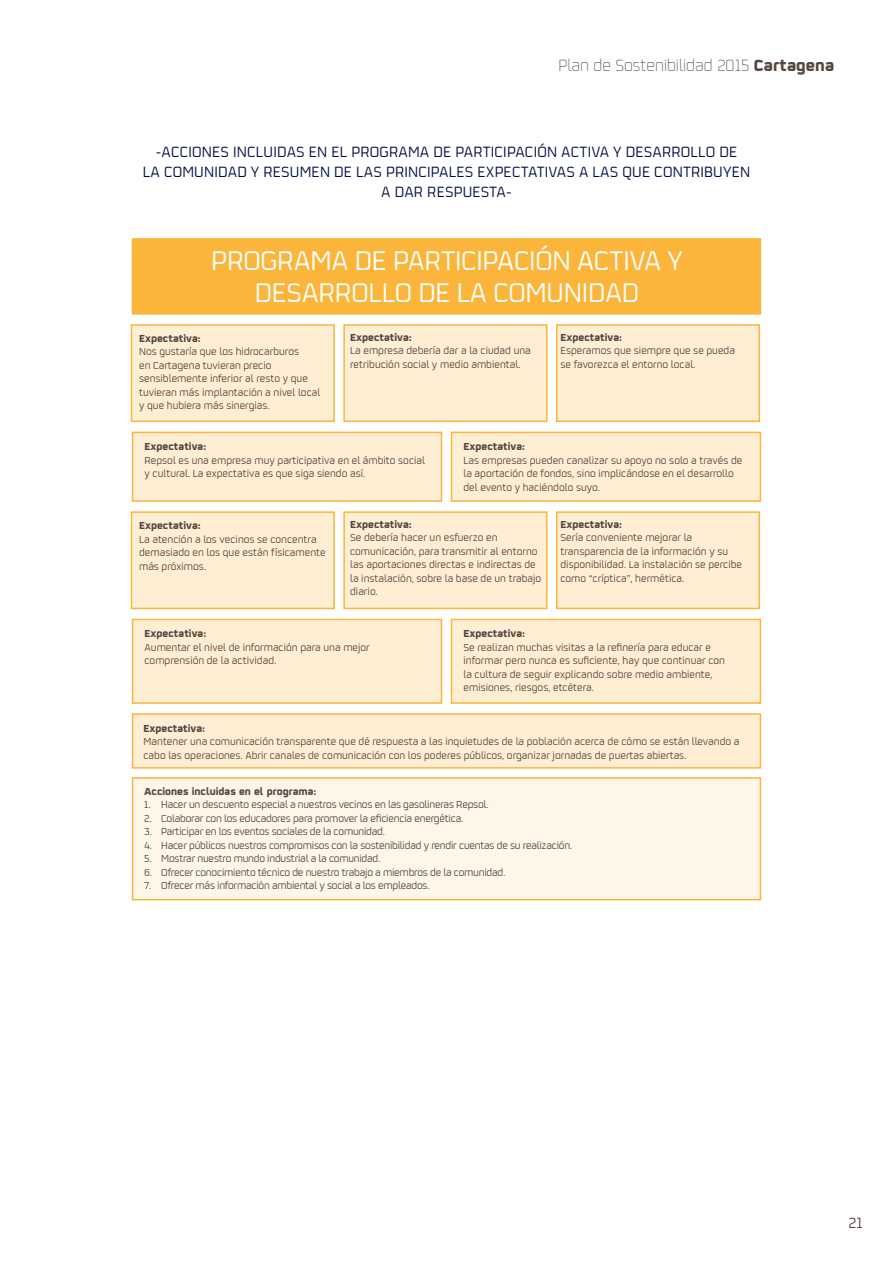
<style>
.page{position:relative;width:893px;height:1263px;background:#fff}
.page>*{position:absolute;margin:0;border:0;box-sizing:border-box;transform-origin:0 0}
.t1{font:30px/31.5px "Repsol";letter-spacing:-.01em;color:#fff;text-align:center}
.t2{font:300 18px "Repsol";color:#544640}
.t3{font:16.5px/19.8px "Repsol";letter-spacing:.01em;color:#000d46;text-align:center}
.t4{font:16.5px "Repsol";color:#544640}
.t5{font:11.25px/13.5px "Repsol";color:#544640}
.t6{font:11.25px "Repsol";letter-spacing:-.02em;color:#544640}
.t7{font:700 11.25px "Repsol";color:#544640}
.s1{font-weight:700}
</style>
<div class="page">
<div style="left:132px;top:432px;width:310px;height:70px;background:#feeed4;border:2px solid #fcb53b"></div>
<div style="left:132px;top:619px;width:310px;height:85px;background:#feeed4;border:2px solid #fcb53b"></div>
<div style="left:451px;top:432px;width:310px;height:70px;background:#feeed4;border:2px solid #fcb53b"></div>
<div style="left:451px;top:619px;width:310px;height:85px;background:#feeed4;border:2px solid #fcb53b"></div>
<div style="left:132px;top:713px;width:629px;height:56px;background:#feeed4;border:2px solid #fcb53b"></div>
<div style="left:132px;top:777px;width:629px;height:123px;background:#fef6e9;border:2px solid #fcb53b"></div>
<div style="left:132px;top:238px;width:629px;height:77px;background:#fcb53b;border:2px solid #fcb53b"></div>
<div style="left:131px;top:324px;width:204px;height:98px;background:#feeed4;border:2px solid #fcb53b"></div>
<div style="left:131px;top:511px;width:204px;height:98px;background:#feeed4;border:2px solid #fcb53b"></div>
<div style="left:343px;top:324px;width:204px;height:98px;background:#feeed4;border:2px solid #fcb53b"></div>
<div style="left:343px;top:511px;width:204px;height:98px;background:#feeed4;border:2px solid #fcb53b"></div>
<div style="left:556px;top:324px;width:204px;height:98px;background:#feeed4;border:2px solid #fcb53b"></div>
<div style="left:556px;top:511px;width:204px;height:98px;background:#feeed4;border:2px solid #fcb53b"></div>
<h2 class="t2" style="left:558px;top:53px;width:277px">Plan de Sostenibilidad 2015 <span class="s1">Cartagena</span></h2>
<h3 class="t3" style="left:143px;top:141px;width:609px">-ACCIONES INCLUIDAS EN EL PROGRAMA DE PARTICIPACIÓN ACTIVA Y DESARROLLO DE<br>LA COMUNIDAD Y RESUMEN DE LAS PRINCIPALES EXPECTATIVAS A LAS QUE CONTRIBUYEN<br>A DAR RESPUESTA-</h3>
<h1 class="t1" style="left:211px;top:243px;width:473px">PROGRAMA DE PARTICIPACIÓN ACTIVA Y<br>DESARROLLO DE LA COMUNIDAD</h1>
<p class="t7" style="left:139px;top:329px;width:63px">Expectativa:</p>
<p class="t5" style="left:139px;top:344px;width:183px">Nos gustaría que los hidrocarburos<br>en Cartagena tuvieran precio sensiblemente inferior al resto y que tuvieran más implantación a nivel local y que hubiera más sinergias.</p>
<p class="t7" style="left:350px;top:328px;width:63px">Expectativa:</p>
<p class="t5" style="left:350px;top:343px;width:182px">La empresa debería dar a la ciudad una retribución social y medio ambiental.</p>
<p class="t7" style="left:560px;top:328px;width:63px">Expectativa:</p>
<p class="t5" style="left:560px;top:343px;width:176px">Esperamos que siempre que se pueda se favorezca el entorno local.</p>
<p class="t7" style="left:145px;top:437px;width:63px">Expectativa:</p>
<p class="t5" style="left:145px;top:453px;width:282px">Repsol es una empresa muy participativa en el ámbito social y cultural. La expectativa es que siga siendo así.</p>
<p class="t7" style="left:463px;top:437px;width:63px">Expectativa:</p>
<p class="t5" style="left:463px;top:453px;width:280px">Las empresas pueden canalizar su apoyo no solo a través de la aportación de fondos, sino implicándose en el desarrollo del evento y haciéndolo suyo.</p>
<p class="t7" style="left:139px;top:516px;width:63px">Expectativa:</p>
<p class="t5" style="left:139px;top:531px;width:188px">La atención a los vecinos se concentra demasiado en los que están físicamente más próximos.</p>
<p class="t7" style="left:350px;top:515px;width:63px">Expectativa:</p>
<p class="t5" style="left:350px;top:530px;width:193px">Se debería hacer un esfuerzo en comunicación, para transmitir al entorno las aportaciones directas e indirectas de la instalación, sobre la base de un trabajo diario.</p>
<p class="t7" style="left:560px;top:515px;width:63px">Expectativa:</p>
<p class="t5" style="left:560px;top:530px;width:183px">Sería conveniente mejorar la transparencia de la información y su disponibilidad. La instalación se percibe como “críptica”, hermética.</p>
<p class="t7" style="left:145px;top:624px;width:63px">Expectativa:</p>
<p class="t5" style="left:145px;top:640px;width:227px">Aumentar el nivel de información para una mejor comprensión de la actividad.</p>
<p class="t7" style="left:463px;top:624px;width:63px">Expectativa:</p>
<p class="t5" style="left:463px;top:640px;width:263px">Se realizan muchas visitas a la refinería para educar e informar pero nunca es suficiente, hay que continuar con la cultura de seguir explicando sobre medio ambiente, emisiones, riesgos, etcétera.</p>
<p class="t7" style="left:143px;top:719px;width:63px">Expectativa:</p>
<p class="t5" style="left:143px;top:734px;width:597px">Mantener una comunicación transparente que dé respuesta a las inquietudes de la población acerca de cómo se están llevando a cabo las operaciones. Abrir canales de comunicación con los poderes públicos, organizar jornadas de puertas abiertas.</p>
<p class="t7" style="left:144px;top:782px;width:174px">Acciones incluidas en el programa:</p>
<p class="t6" style="left:144px;top:797px;width:346px">1. Hacer un descuento especial a nuestros vecinos en las gasolineras Repsol.</p>
<p class="t6" style="left:144px;top:810px;width:321px">2. Colaborar con los educadores para promover la eficiencia energética.</p>
<p class="t6" style="left:144px;top:824px;width:242px">3. Participar en los eventos sociales de la comunidad.</p>
<p class="t6" style="left:144px;top:837px;width:429px">4. Hacer públicos nuestros compromisos con la sostenibilidad y rendir cuentas de su realización.</p>
<p class="t6" style="left:144px;top:851px;width:238px">5. Mostrar nuestro mundo industrial a la comunidad.</p>
<p class="t6" style="left:144px;top:864px;width:363px">6. Ofrecer conocimiento técnico de nuestro trabajo a miembros de la comunidad.</p>
<p class="t6" style="left:144px;top:878px;width:287px">7. Ofrecer más información ambiental y social a los empleados.</p>
<h3 class="t4" style="left:848px;top:1211px;width:16px">21</h3>
</div>
